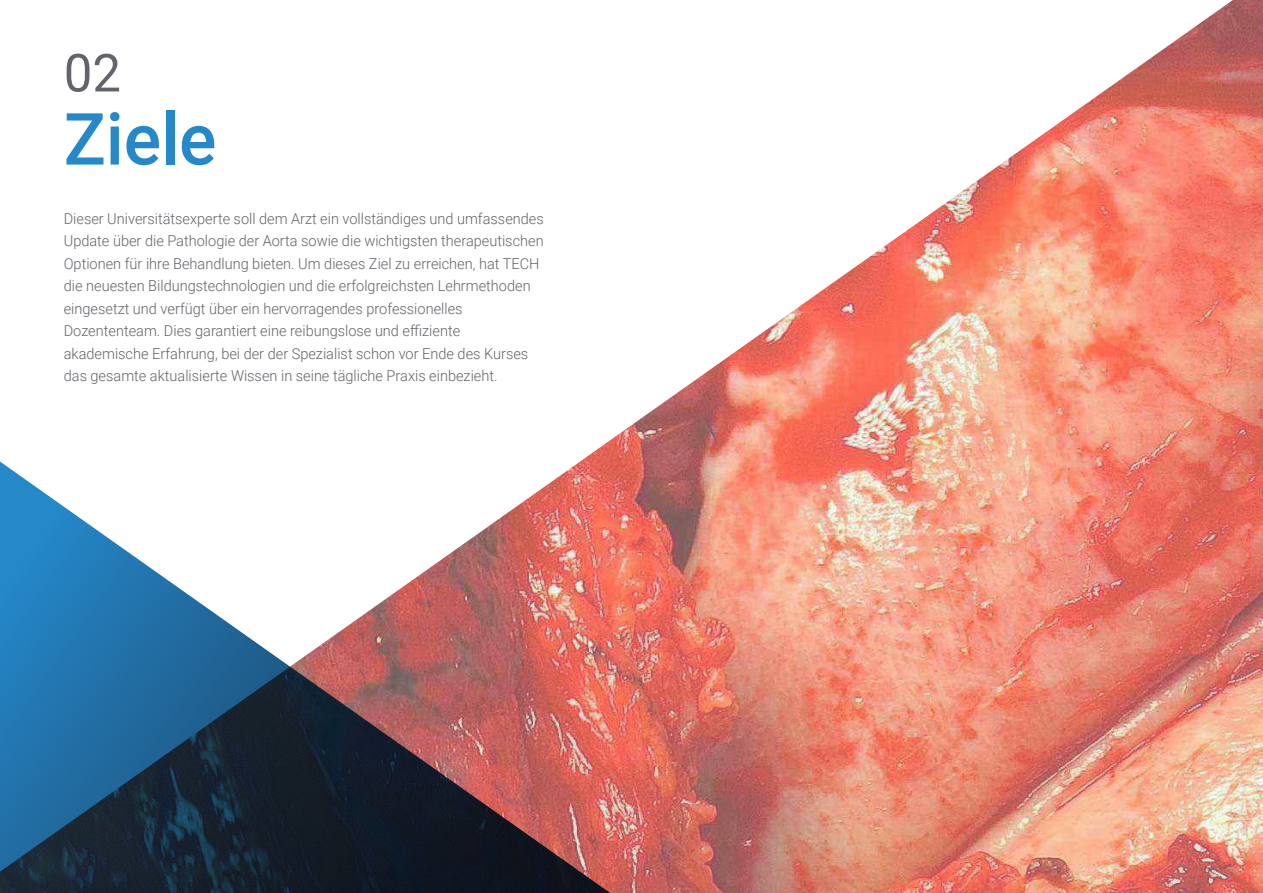
<style>
.page{position:relative;width:1263px;height:893px;background:#fff}
.page>*{position:absolute;margin:0;border:0;box-sizing:border-box;transform-origin:0 0}
.t1{font:500 72px "Roboto";color:#2488c9}
.t2{font:52.5px "Roboto";color:#61646a}
.t3{font:300 15px/22.5px "Roboto";color:#61646a}
</style>
<div class="page">
<img style="left:602px;top:0;width:661px;height:893px">
<svg style="left:0;top:446px;width:640px;height:447px"></svg>
<h2 class="t2" style="left:64px;top:36px;width:59px">02</h2>
<h1 class="t1" style="left:64px;top:89px;width:154px">Ziele</h1>
<p class="t3" style="left:64px;top:207px;width:481px">Dieser Universitätsexperte soll dem Arzt ein vollständiges und umfassendes Update über die Pathologie der Aorta sowie die wichtigsten therapeutischen Optionen für ihre Behandlung bieten. Um dieses Ziel zu erreichen, hat TECH die neuesten Bildungstechnologien und die erfolgreichsten Lehrmethoden eingesetzt und verfügt über ein hervorragendes professionelles Dozententeam. Dies garantiert eine reibungslose und effiziente akademische Erfahrung, bei der der Spezialist schon vor Ende des Kurses das gesamte aktualisierte Wissen in seine tägliche Praxis einbezieht.</p>
</div>
